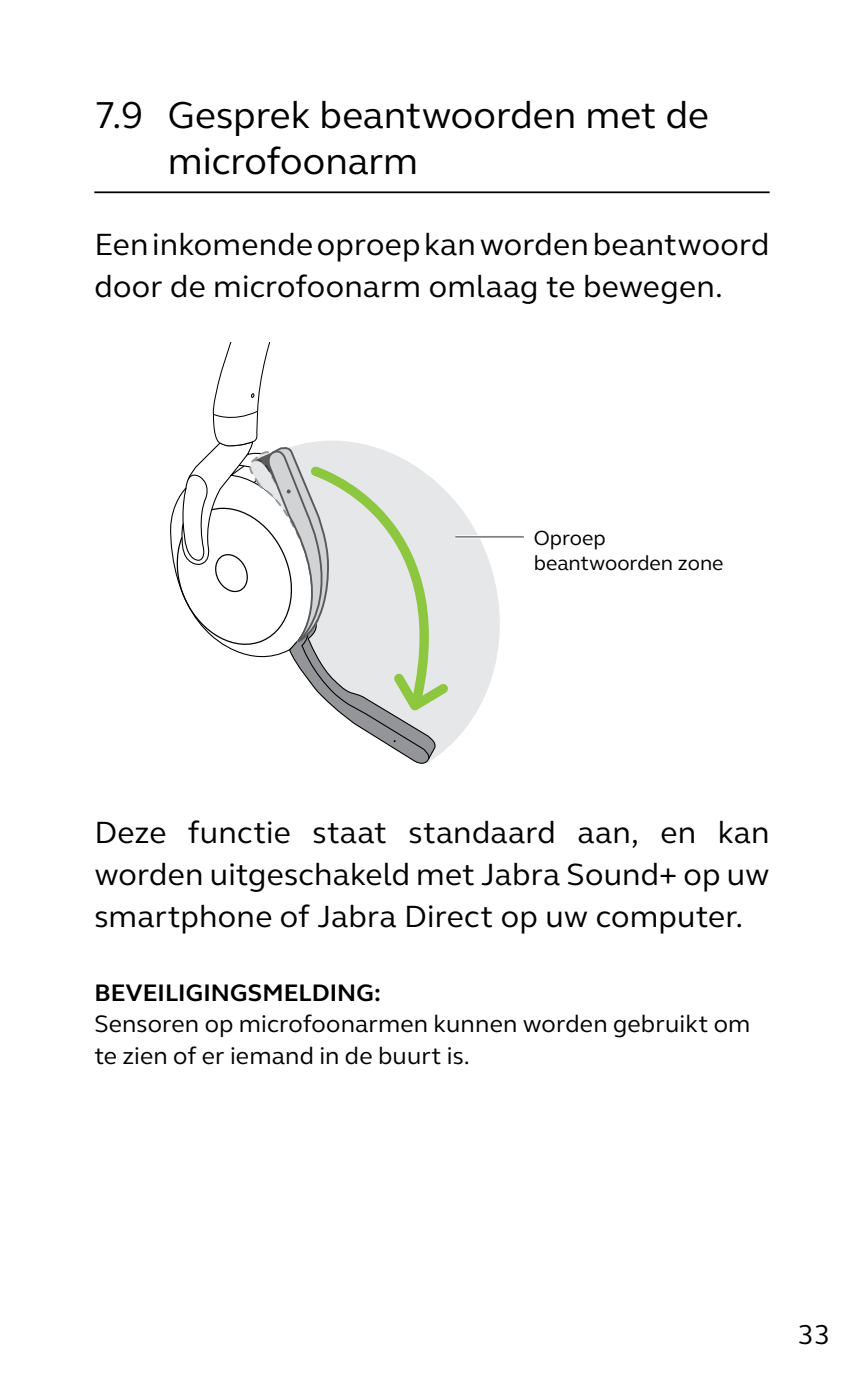
<style>
.page{position:relative;width:864px;height:1389px;background:#fff}
.page>*{position:absolute;margin:0;border:0;box-sizing:border-box;transform-origin:0 0}
.t1{font:38.5px/45.5px "GN Elliot";color:#000}
.t2{font:31.5px/42px "GN Elliot";letter-spacing:.01em;color:#000}
.t3{font:28px "GN Elliot";color:#000}
.t4{font:24.5px/31.5px "GN Elliot";letter-spacing:.01em;color:#000}
.t5{font:700 24.5px "GN Elliot";letter-spacing:.005em;color:#000}
.t6{font:21px/24.5px "GN Elliot";color:#000}
</style>
<div class="page">
<hr style="left:94px;top:191px;width:675px;height:2px;background:#000">
<svg style="left:170px;top:342px;width:326px;height:422px"></svg>
<hr style="left:455px;top:535px;width:68px;height:4px;background:#fff">
<hr style="left:455px;top:536px;width:68px;height:2px;background:#808285">
<p class="t1" style="left:168px;top:91px;width:542px;text-indent:-73px">7.9 Gesprek beantwoorden met de microfoonarm</p>
<p class="t2" style="left:94px;top:223px;width:676px">Een inkomende oproep kan worden beantwoord door de microfoonarm omlaag te bewegen.</p>
<p class="t6" style="left:533px;top:526px;width:191px">Oproep beantwoorden zone</p>
<p class="t2" style="left:94px;top:811px;width:676px;text-align:justify">Deze functie staat standaard aan, en kan worden uitgeschakeld met Jabra Sound+ op uw smartphone of Jabra Direct op uw computer.</p>
<p class="t5" style="left:94px;top:976px;width:288px">BEVEILIGINGSMELDING:</p>
<p class="t4" style="left:94px;top:1008px;width:657px">Sensoren op microfoonarmen kunnen worden gebruikt om te zien of er iemand in de buurt is.</p>
<p class="t3" style="left:797px;top:1316px;width:34px">33</p>
</div>
